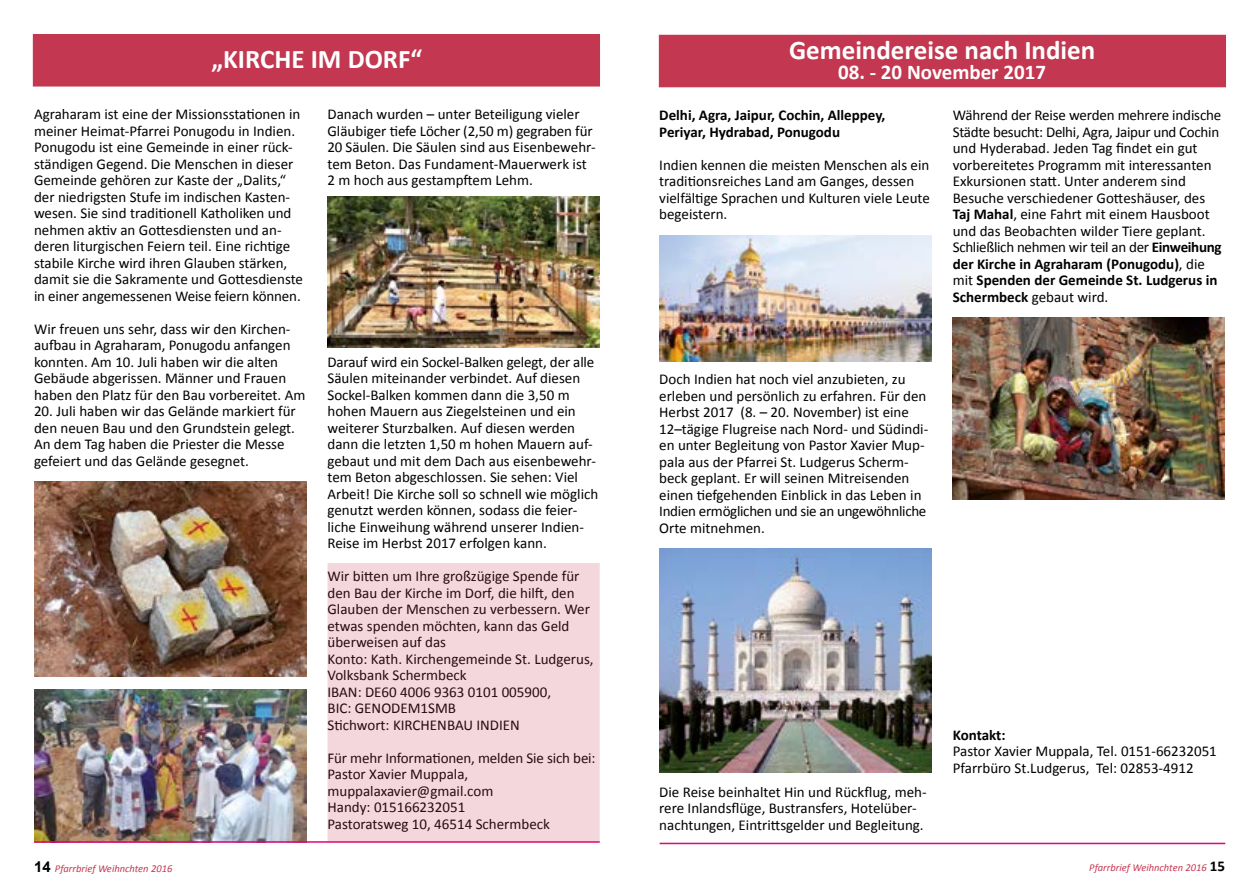
<style>
.page{position:relative;width:1259px;height:893px;background:#fff}
.page>*{position:absolute;margin:0;border:0;box-sizing:border-box;transform-origin:0 0}
.t1{font:700 27px "Calibri";color:#fff}
.t2{font:700 21px "Calibri";color:#fff}
.t3{font:15px/16.5px "Calibri";color:#000}
.t4{font:700 15px/16.5px "Calibri";color:#000}
.t5{font:italic 10.5px "Calibri";color:#c33750}
.s1{font-family:"Arial";font-weight:700;font-style:normal;font-size:15px;color:#000}
.s2{font-weight:700}
.s3{font-weight:700;font-style:normal;font-size:15px;color:#000}
</style>
<div class="page">
<div style="left:33px;top:34px;width:567px;height:53px;background:#c33750;border:2px solid #c33750"></div>
<hr style="left:659px;top:843px;width:566px;height:1px;background:#e6007d">
<div style="left:659px;top:35px;width:567px;height:52px;background:#c33750"></div>
<img style="left:34px;top:481px;width:272px;height:196px">
<img style="left:34px;top:690px;width:272px;height:151px">
<hr style="left:34px;top:841px;width:566px;height:2px;background:#e6007d">
<div style="left:327px;top:563px;width:273px;height:280px;background:#f3d7dc"></div>
<img style="left:659px;top:548px;width:272px;height:224px">
<img style="left:659px;top:236px;width:272px;height:125px">
<img style="left:952px;top:318px;width:272px;height:181px">
<img style="left:327px;top:196px;width:273px;height:151px">
<h1 class="t1" style="left:211px;top:42px;width:212px">„KIRCHE IM DORF“</h1>
<p class="t3" style="left:34px;top:105px;width:270px">Agraharam ist eine der Missionsstationen in meiner Heimat-Pfarrei Ponugodu in Indien.<br>Ponugodu ist eine Gemeinde in einer rück&shy;ständigen Gegend. Die Menschen in dieser Gemeinde gehören zur Kaste der „Dalits,“ der niedrigsten Stufe im indischen Kasten&shy;wesen. Sie sind traditionell Katholiken und nehmen aktiv an Gottesdiensten und an&shy;deren liturgischen Feiern teil. Eine richtige stabile Kirche wird ihren Glauben stärken, damit sie die Sakramente und Gottesdienste in einer angemessenen Weise feiern können.</p>
<p class="t3" style="left:34px;top:320px;width:273px">Wir freuen uns sehr, dass wir den Kirchen&shy;aufbau in Agraharam, Ponugodu anfangen konnten. Am 10. Juli haben wir die alten Gebäude abgerissen. Männer und Frauen haben den Platz für den Bau vorbereitet. Am</p>
<p class="t3" style="left:34px;top:402px;width:263px">20. Juli haben wir das Gelände markiert für den neuen Bau und den Grundstein gelegt.<br>An dem Tag haben die Priester die Messe gefeiert und das Gelände gesegnet.</p>
<p class="t5" style="left:34px;top:862px;width:140px"><span class="s1">14</span> Pfarrbrief Weihnchten 2016</p>
<p class="t3" style="left:327px;top:105px;width:270px">Danach wurden – unter Beteiligung vieler Gläubiger tiefe Löcher (2,50 m) gegraben für 20 Säulen. Die Säulen sind aus Eisenbewehr&shy;tem Beton. Das Fundament-Mauerwerk ist 2 m hoch aus gestampftem Lehm.</p>
<p class="t3" style="left:327px;top:353px;width:272px">Darauf wird ein Sockel-Balken gelegt, der alle Säulen miteinander verbindet. Auf diesen Sockel-Balken kommen dann die 3,50 m hohen Mauern aus Ziegelsteinen und ein weiterer Sturzbalken. Auf diesen werden dann die letzten 1,50 m hohen Mauern auf&shy;gebaut und mit dem Dach aus eisenbewehr&shy;tem Beton abgeschlossen. Sie sehen: Viel Arbeit! Die Kirche soll so schnell wie möglich genutzt werden können, sodass die feier&shy;liche Einweihung während unserer Indien-Reise im Herbst 2017 erfolgen kann.</p>
<p class="t3" style="left:327px;top:567px;width:268px">Wir bitten um Ihre großzügige Spende für den Bau der Kirche im Dorf, die hilft, den<br>Glauben der Menschen zu verbessern. Wer etwas spenden möchten, kann das Geld überweisen auf das<br>Konto: Kath. Kirchengemeinde St. Ludgerus,<br>Volksbank Schermbeck<br>IBAN: DE60 4006 9363 0101 005900,<br>BIC: GENODEM1SMB<br>Stichwort: KIRCHENBAU INDIEN</p>
<p class="t3" style="left:327px;top:749px;width:270px">Für mehr Informationen, melden Sie sich bei:<br>Pastor Xavier Muppala, muppalaxavier@gmail.com<br>Handy: 015166232051<br>Pastoratsweg 10, 46514 Schermbeck</p>
<h1 class="t1" style="left:789px;top:34px;width:308px">Gemeindereise nach Indien</h1>
<h2 class="t2" style="left:838px;top:59px;width:209px">08. - 20 November 2017</h2>
<p class="t4" style="left:659px;top:106px;width:228px">Delhi, Agra, Jaipur, Cochin, Alleppey,<br>Periyar, Hydrabad, Ponugodu</p>
<p class="t3" style="left:659px;top:156px;width:272px">Indien kennen die meisten Menschen als ein traditionsreiches Land am Ganges, dessen vielfältige Sprachen und Kulturen viele Leute begeistern.</p>
<p class="t3" style="left:952px;top:106px;width:270px">Während der Reise werden mehrere indische Städte besucht: Delhi, Agra, Jaipur und Cochin und Hyderabad. Jeden Tag findet ein gut vorbereitetes Programm mit interessanten Exkursionen statt. Unter anderem sind Besuche verschiedener Gotteshäuser, des <span class="s2">Taj Mahal</span>, eine Fahrt mit einem Hausboot und das Beobachten wilder Tiere geplant.<br>Schließlich nehmen wir teil an der <span class="s2">Einweihung der Kirche in Agraharam (Ponugodu)</span>, die mit <span class="s2">Spenden der Gemeinde St. Ludgerus in Schermbeck</span> gebaut wird.</p>
<p class="t3" style="left:659px;top:370px;width:271px">Doch Indien hat noch viel anzubieten, zu erleben und persönlich zu erfahren. Für den Herbst 2017 (8. – 20. November) ist eine 12–tägige Flugreise nach Nord- und Südindi&shy;en unter Begleitung von Pastor Xavier Mup&shy;pala aus der Pfarrei St. Ludgerus Scherm&shy;beck geplant. Er will seinen Mitreisenden einen tiefgehenden Einblick in das Leben in Indien ermöglichen und sie an ungewöhnliche Orte mitnehmen.</p>
<p class="t3" style="left:659px;top:783px;width:269px">Die Reise beinhaltet Hin und Rückflug, meh&shy;rere Inlandsflüge, Bustransfers, Hotelüber&shy;nachtungen, Eintrittsgelder und Begleitung.</p>
<p class="t4" style="left:952px;top:726px;width:54px">Kontakt:</p>
<p class="t3" style="left:952px;top:742px;width:266px">Pastor Xavier Muppala, Tel. 0151-66232051<br>Pfarrbüro St.Ludgerus, Tel: 02853-4912</p>
<p class="t5" style="left:1089px;top:861px;width:137px">Pfarrbrief Weihnchten 2016 <span class="s3">15</span></p>
</div>
